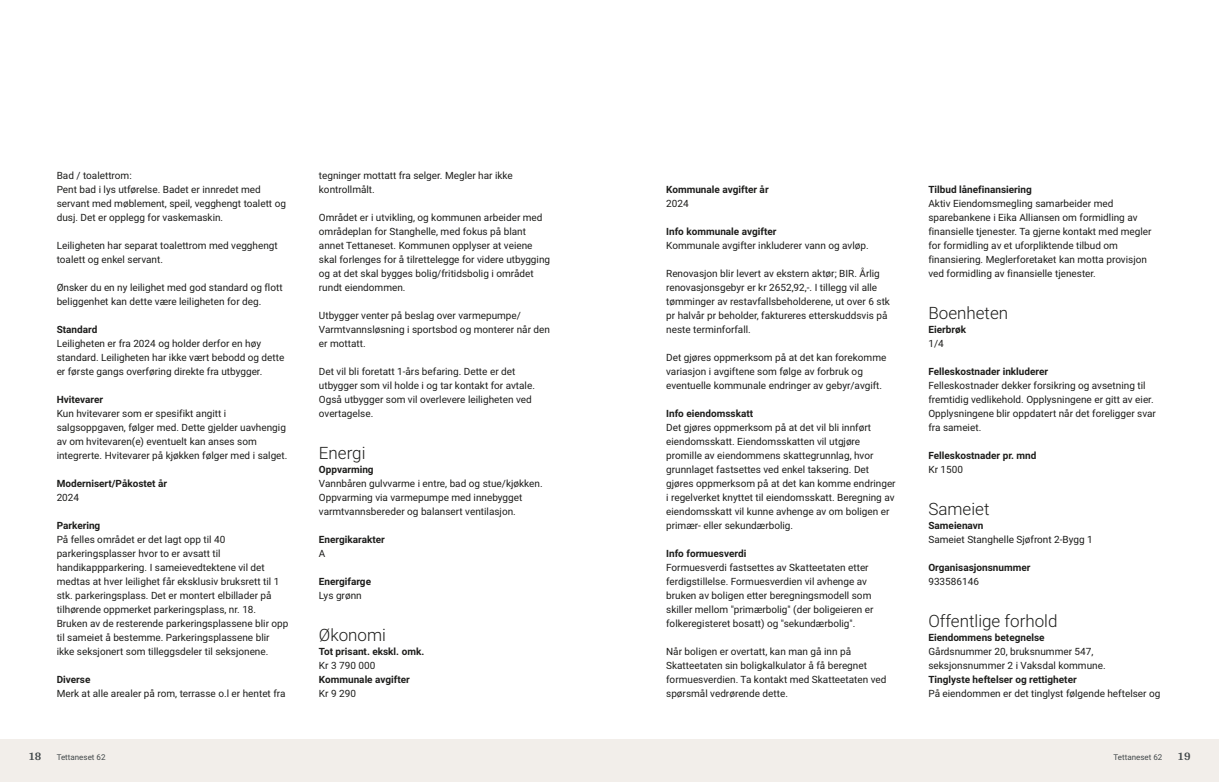
<style>
.page{position:relative;width:1219px;height:782px;background:#fff}
.page>*{position:absolute;margin:0;border:0;box-sizing:border-box;transform-origin:0 0}
.t1{font:300 17px "Roboto Vitec";color:#1d1d1b}
.t2{font:700 12px "Arya";color:#414749}
.t3{font:10px/14px "Roboto Vitec";color:#1d1d1b}
.t4{font:700 10px "Roboto Vitec";color:#1d1d1b}
.t5{font:8px "Roboto Vitec";color:#414749}
</style>
<div class="page">
<div style="left:0;top:739px;width:612px;height:42px;background:#f2eeea"></div>
<div style="left:607px;top:739px;width:612px;height:42px;background:#f2eeea"></div>
<p class="t3" style="left:57px;top:167px;width:231px">Bad / toalettrom:<br>Pent bad i lys utførelse. Badet er innredet med servant med møblement, speil, vegghengt toalett og dusj. Det er opplegg for vaskemaskin.</p>
<p class="t3" style="left:57px;top:237px;width:223px">Leiligheten har separat toalettrom med vegghengt toalett og enkel servant.</p>
<p class="t3" style="left:57px;top:279px;width:227px">Ønsker du en ny leilighet med god standard og flott beliggenhet kan dette være leiligheten for deg.</p>
<p class="t4" style="left:57px;top:322px;width:42px">Standard</p>
<p class="t3" style="left:57px;top:335px;width:229px">Leiligheten er fra 2024 og holder derfor en høy standard. Leiligheten har ikke vært bebodd og dette er første gangs overføring direkte fra utbygger.</p>
<p class="t4" style="left:57px;top:392px;width:48px">Hvitevarer</p>
<p class="t3" style="left:57px;top:405px;width:232px">Kun hvitevarer som er spesifikt angitt i salgsoppgaven, følger med. Dette gjelder uavhengig av om hvitevaren(e) eventuelt kan anses som integrerte. Hvitevarer på kjøkken følger med i salget.</p>
<p class="t4" style="left:57px;top:476px;width:112px">Modernisert/Påkostet år</p>
<p class="t3" style="left:57px;top:489px;width:24px">2024</p>
<p class="t4" style="left:57px;top:518px;width:45px">Parkering</p>
<p class="t3" style="left:57px;top:531px;width:233px">På felles området er det lagt opp til 40 parkeringsplasser hvor to er avsatt til handikappparkering. I sameievedtektene vil det medtas at hver leilighet får eksklusiv bruksrett til 1 stk. parkeringsplass. Det er montert elbillader på tilhørende oppmerket parkeringsplass, nr. 18.<br>Bruken av de resterende parkeringsplassene blir opp til sameiet å bestemme. Parkeringsplassene blir ikke seksjonert som tilleggsdeler til seksjonene.</p>
<p class="t4" style="left:57px;top:672px;width:35px">Diverse</p>
<p class="t3" style="left:57px;top:685px;width:230px">Merk at alle arealer på rom, terrasse o.l er hentet fra</p>
<p class="t2" style="left:28px;top:749px;width:15px">18</p>
<p class="t5" style="left:57px;top:751px;width:50px">Tettaneset 62</p>
<p class="t3" style="left:319px;top:167px;width:195px">tegninger mottatt fra selger. Megler har ikke kontrollmålt.</p>
<p class="t3" style="left:319px;top:209px;width:233px">Området er i utvikling, og kommunen arbeider med områdeplan for Stanghelle, med fokus på blant annet Tettaneset. Kommunen opplyser at veiene skal forlenges for å tilrettelegge for videre utbygging og at det skal bygges bolig/fritidsbolig i området rundt eiendommen.</p>
<p class="t3" style="left:319px;top:307px;width:233px">Utbygger venter på beslag over varmepumpe/<br>Varmtvannsløsning i sportsbod og monterer når den er mottatt.</p>
<p class="t3" style="left:319px;top:363px;width:218px">Det vil bli foretatt 1‑års befaring. Dette er det utbygger som vil holde i og tar kontakt for avtale.<br>Også utbygger som vil overlevere leiligheten ved overtagelse.</p>
<h1 class="t1" style="left:319px;top:440px;width:48px">Energi</h1>
<p class="t4" style="left:319px;top:462px;width:56px">Oppvarming</p>
<p class="t3" style="left:319px;top:475px;width:225px">Vannbåren gulvvarme i entre, bad og stue/kjøkken.<br>Oppvarming via varmepumpe med innebygget varmtvannsbereder og balansert ventilasjon.</p>
<p class="t4" style="left:319px;top:532px;width:67px">Energikarakter</p>
<p class="t3" style="left:319px;top:545px;width:8px">A</p>
<p class="t4" style="left:319px;top:574px;width:54px">Energifarge</p>
<p class="t3" style="left:319px;top:587px;width:44px">Lys grønn</p>
<h1 class="t1" style="left:319px;top:622px;width:69px">Økonomi</h1>
<p class="t4" style="left:319px;top:644px;width:107px">Tot prisant. ekskl. omk.</p>
<p class="t3" style="left:319px;top:657px;width:58px">Kr 3 790 000</p>
<p class="t4" style="left:319px;top:672px;width:92px">Kommunale avgifter</p>
<p class="t3" style="left:319px;top:685px;width:39px">Kr 9 290</p>
<p class="t4" style="left:666px;top:182px;width:104px">Kommunale avgifter år</p>
<p class="t3" style="left:666px;top:195px;width:24px">2024</p>
<p class="t4" style="left:666px;top:224px;width:112px">Info kommunale avgifter</p>
<p class="t3" style="left:666px;top:237px;width:204px">Kommunale avgifter inkluderer vann og avløp.</p>
<p class="t3" style="left:666px;top:265px;width:225px">Renovasjon blir levert av ekstern aktør; BIR. Årlig renovasjonsgebyr er kr 2652,92,‑. I tillegg vil alle tømminger av restavfallsbeholderene, ut over 6 stk pr halvår pr beholder, faktureres etterskuddsvis på neste terminforfall.</p>
<p class="t3" style="left:666px;top:349px;width:222px">Det gjøres oppmerksom på at det kan forekomme variasjon i avgiftene som følge av forbruk og eventuelle kommunale endringer av gebyr/avgift.</p>
<p class="t4" style="left:666px;top:406px;width:88px">Info eiendomsskatt</p>
<p class="t3" style="left:666px;top:419px;width:231px">Det gjøres oppmerksom på at det vil bli innført eiendomsskatt. Eiendomsskatten vil utgjøre promille av eiendommens skattegrunnlag, hvor grunnlaget fastsettes ved enkel taksering. Det gjøres oppmerksom på at det kan komme endringer i regelverket knyttet til eiendomsskatt. Beregning av eiendomsskatt vil kunne avhenge av om boligen er primær‑ eller sekundærbolig.</p>
<p class="t4" style="left:666px;top:546px;width:82px">Info formuesverdi</p>
<p class="t3" style="left:666px;top:559px;width:209px">Formuesverdi fastsettes av Skatteetaten etter ferdigstillelse. Formuesverdien vil avhenge av bruken av boligen etter beregningsmodell som skiller mellom "primærbolig" (der boligeieren er folkeregisteret bosatt) og "sekundærbolig".</p>
<p class="t3" style="left:666px;top:643px;width:222px">Når boligen er overtatt, kan man gå inn på Skatteetaten sin boligkalkulator å få beregnet formuesverdien. Ta kontakt med Skatteetaten ved spørsmål vedrørende dette.</p>
<p class="t4" style="left:928px;top:182px;width:105px">Tilbud lånefinansiering</p>
<p class="t3" style="left:928px;top:195px;width:225px">Aktiv Eiendomsmegling samarbeider med sparebankene i Eika Alliansen om formidling av finansielle tjenester. Ta gjerne kontakt med megler for formidling av et uforpliktende tilbud om finansiering. Meglerforetaket kan motta provisjon ved formidling av finansielle tjenester.</p>
<h1 class="t1" style="left:928px;top:300px;width:81px">Boenheten</h1>
<p class="t4" style="left:928px;top:322px;width:39px">Eierbrøk</p>
<p class="t3" style="left:928px;top:335px;width:17px">1/4</p>
<p class="t4" style="left:928px;top:364px;width:121px">Felleskostnader inkluderer</p>
<p class="t3" style="left:928px;top:377px;width:229px">Felleskostnader dekker forsikring og avsetning til fremtidig vedlikehold. Opplysningene er gitt av eier.<br>Opplysningene blir oppdatert når det foreligger svar fra sameiet.</p>
<p class="t4" style="left:928px;top:448px;width:110px">Felleskostnader pr. mnd</p>
<p class="t3" style="left:928px;top:461px;width:36px">Kr 1500</p>
<h1 class="t1" style="left:928px;top:496px;width:63px">Sameiet</h1>
<p class="t4" style="left:928px;top:518px;width:57px">Sameienavn</p>
<p class="t3" style="left:928px;top:531px;width:166px">Sameiet Stanghelle Sjøfront 2‑Bygg 1</p>
<p class="t4" style="left:928px;top:560px;width:103px">Organisasjonsnummer</p>
<p class="t3" style="left:928px;top:573px;width:52px">933586146</p>
<h1 class="t1" style="left:928px;top:608px;width:131px">Offentlige forhold</h1>
<p class="t4" style="left:928px;top:630px;width:118px">Eiendommens betegnelse</p>
<p class="t3" style="left:928px;top:643px;width:179px">Gårdsnummer 20, bruksnummer 547, seksjonsnummer 2 i Vaksdal kommune.</p>
<p class="t4" style="left:928px;top:672px;width:150px">Tinglyste heftelser og rettigheter</p>
<p class="t3" style="left:928px;top:685px;width:233px">På eiendommen er det tinglyst følgende heftelser og</p>
<p class="t5" style="left:1113px;top:751px;width:50px">Tettaneset 62</p>
<p class="t2" style="left:1177px;top:749px;width:15px">19</p>
</div>
